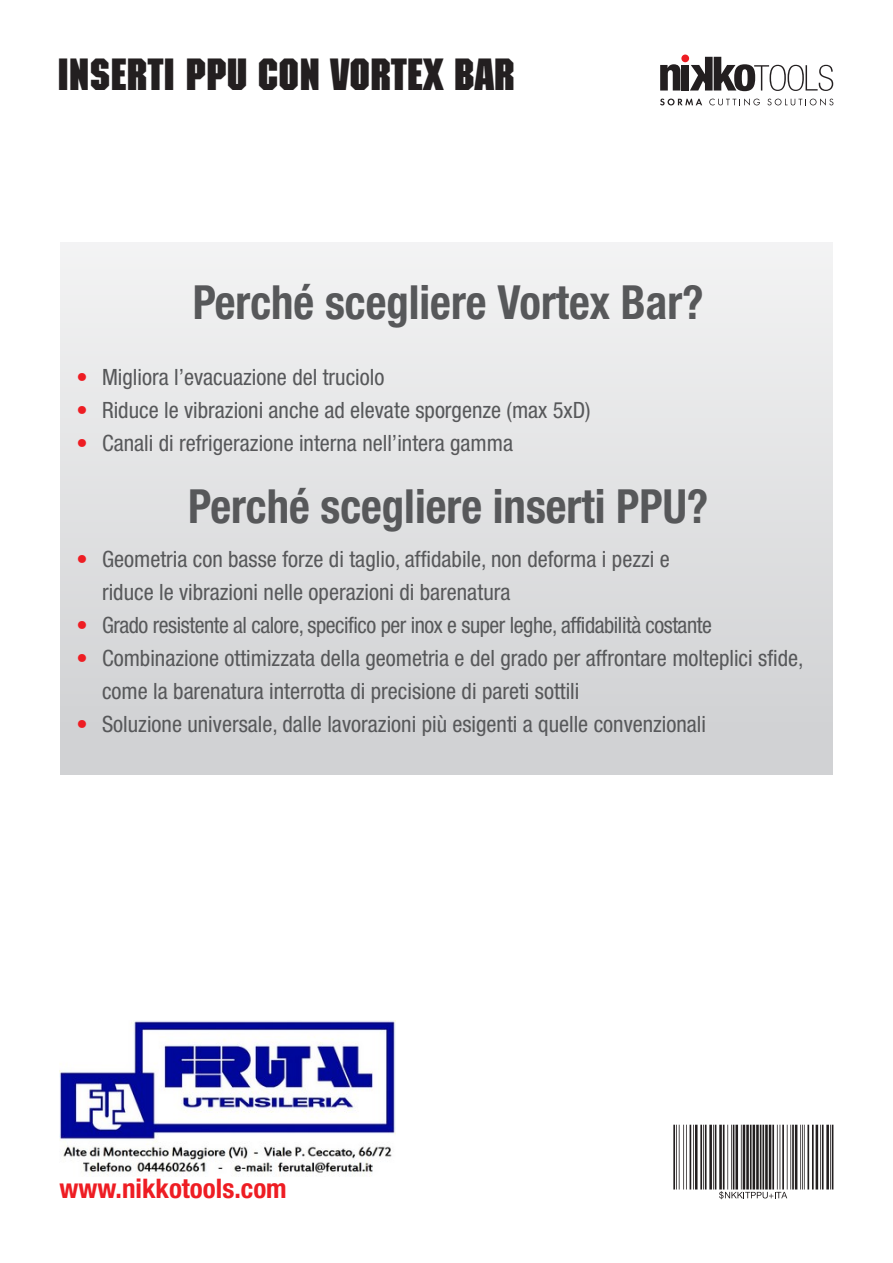
<style>
.page{position:relative;width:893px;height:1263px;background:#fff}
.page>*{position:absolute;margin:0;border:0;box-sizing:border-box;transform-origin:0 0}
.t1{font:700 condensed 47.1px "Helvetica Neue LT Pro";color:#57585a;scale:.95 1}
.t2{font:700 45px "Machine ITC";color:#231f20}
.Ap-Fz{font:700 condensed 27px "Helvetica Neue LT Pro";color:#ee1d23}
.TITOLO{font:condensed 22.5px "Helvetica Neue LT Pro";color:#57585a}
.TITOLO-2{font:condensed 22.5px "Helvetica Neue LT Pro";letter-spacing:-.02em;color:#57585a}
.s1{color:#ee1d23}
</style>
<div class="page">
<hr style="left:673px;top:1125px;width:2px;height:64px;background:#231f20">
<hr style="left:676px;top:1125px;width:1px;height:64px;background:#231f20">
<hr style="left:679px;top:1125px;width:1px;height:64px;background:#231f20">
<hr style="left:683px;top:1125px;width:1px;height:64px;background:#231f20">
<hr style="left:686px;top:1125px;width:1px;height:64px;background:#231f20">
<hr style="left:690px;top:1125px;width:1px;height:64px;background:#231f20">
<hr style="left:693px;top:1125px;width:1px;height:64px;background:#231f20">
<hr style="left:695px;top:1125px;width:2px;height:64px;background:#231f20">
<hr style="left:700px;top:1125px;width:2px;height:64px;background:#231f20">
<hr style="left:703px;top:1125px;width:1px;height:64px;background:#231f20">
<hr style="left:705px;top:1125px;width:1px;height:64px;background:#231f20">
<hr style="left:709px;top:1125px;width:3px;height:64px;background:#231f20">
<hr style="left:713px;top:1125px;width:1px;height:64px;background:#231f20">
<hr style="left:715px;top:1125px;width:1px;height:64px;background:#231f20">
<hr style="left:719px;top:1125px;width:3px;height:64px;background:#231f20">
<hr style="left:723px;top:1125px;width:1px;height:64px;background:#231f20">
<hr style="left:727px;top:1125px;width:1px;height:64px;background:#231f20">
<hr style="left:731px;top:1125px;width:1px;height:64px;background:#231f20">
<hr style="left:733px;top:1125px;width:1px;height:64px;background:#231f20">
<hr style="left:735px;top:1125px;width:3px;height:64px;background:#231f20">
<hr style="left:741px;top:1125px;width:1px;height:64px;background:#231f20">
<hr style="left:743px;top:1125px;width:2px;height:64px;background:#231f20">
<hr style="left:746px;top:1125px;width:3px;height:64px;background:#231f20">
<hr style="left:750px;top:1125px;width:1px;height:64px;background:#231f20">
<hr style="left:753px;top:1125px;width:2px;height:64px;background:#231f20">
<hr style="left:756px;top:1125px;width:3px;height:64px;background:#231f20">
<hr style="left:760px;top:1125px;width:1px;height:64px;background:#231f20">
<hr style="left:762px;top:1125px;width:2px;height:64px;background:#231f20">
<hr style="left:765px;top:1125px;width:3px;height:64px;background:#231f20">
<hr style="left:769px;top:1125px;width:2px;height:64px;background:#231f20">
<hr style="left:772px;top:1125px;width:2px;height:64px;background:#231f20">
<hr style="left:777px;top:1125px;width:1px;height:64px;background:#231f20">
<hr style="left:780px;top:1125px;width:1px;height:64px;background:#231f20">
<hr style="left:782px;top:1125px;width:2px;height:64px;background:#231f20">
<hr style="left:787px;top:1125px;width:1px;height:64px;background:#231f20">
<hr style="left:790px;top:1125px;width:1px;height:64px;background:#231f20">
<hr style="left:792px;top:1125px;width:2px;height:64px;background:#231f20">
<hr style="left:795px;top:1125px;width:2px;height:64px;background:#231f20">
<hr style="left:800px;top:1125px;width:1px;height:64px;background:#231f20">
<hr style="left:802px;top:1125px;width:1px;height:64px;background:#231f20">
<hr style="left:804px;top:1125px;width:1px;height:64px;background:#231f20">
<hr style="left:807px;top:1125px;width:2px;height:64px;background:#231f20">
<hr style="left:812px;top:1125px;width:2px;height:64px;background:#231f20">
<hr style="left:816px;top:1125px;width:2px;height:64px;background:#231f20">
<hr style="left:820px;top:1125px;width:1px;height:64px;background:#231f20">
<hr style="left:822px;top:1125px;width:1px;height:64px;background:#231f20">
<hr style="left:826px;top:1125px;width:3px;height:64px;background:#231f20">
<hr style="left:830px;top:1125px;width:1px;height:64px;background:#231f20">
<hr style="left:832px;top:1125px;width:1px;height:64px;background:#231f20">
<svg style="left:719px;top:1191px;width:68px;height:8px"></svg>
<div style="left:60px;top:242px;width:773px;height:533px;background:linear-gradient(to bottom,#f3f3f4,#cecfd1)"></div>
<div style="left:681px;top:54px;width:8px;height:8px;background:#ee1d23;border-radius:50%"></div>
<svg style="left:660px;top:64px;width:20px;height:27px"></svg>
<div style="left:681px;top:65px;width:8px;height:26px;background:#231f20"></div>
<svg style="left:690px;top:57px;width:143px;height:34px"></svg>
<svg style="left:660px;top:99px;width:42px;height:6px"></svg>
<svg style="left:709px;top:98px;width:51px;height:8px"></svg>
<svg style="left:767px;top:98px;width:66px;height:8px"></svg>
<img style="left:60px;top:1021px;width:335px;height:156px">
<p class="t2" style="left:57px;top:48px;width:459px">INSERTI PPU CON VORTEX BAR</p>
<p class="t1" style="left:193px;top:274px;width:539px">Perché scegliere Vortex Bar?</p>
<p class="TITOLO" style="left:77px;top:364px;width:309px"><span class="s1">•</span> Migliora l’evacuazione del truciolo</p>
<p class="TITOLO" style="left:77px;top:397px;width:516px"><span class="s1">•</span> Riduce le vibrazioni anche ad elevate sporgenze (max 5xD)</p>
<p class="TITOLO" style="left:77px;top:430px;width:438px"><span class="s1">•</span> Canali di refrigerazione interna nell’intera gamma</p>
<p class="t1" style="left:188px;top:478px;width:549px">Perché scegliere inserti PPU?</p>
<p class="TITOLO" style="left:77px;top:545px;width:595px"><span class="s1">•</span> Geometria con basse forze di taglio, affidabile, non deforma i pezzi e</p>
<p class="TITOLO" style="left:102px;top:578px;width:410px">riduce le vibrazioni nelle operazioni di barenatura</p>
<p class="TITOLO-2" style="left:77px;top:611px;width:637px"><span class="s1">•</span> Grado resistente al calore, specifico per inox e super leghe, affidabilità costante</p>
<p class="TITOLO" style="left:77px;top:644px;width:728px"><span class="s1">•</span> Combinazione ottimizzata della geometria e del grado per affrontare molteplici sfide,</p>
<p class="TITOLO" style="left:102px;top:677px;width:479px">come la barenatura interrotta di precisione di pareti sottili</p>
<p class="TITOLO" style="left:77px;top:710px;width:631px"><span class="s1">•</span> Soluzione universale, dalle lavorazioni più esigenti a quelle convenzionali</p>
<p class="Ap-Fz" style="left:60px;top:1172px;width:229px">www.nikkotools.com</p>
</div>
